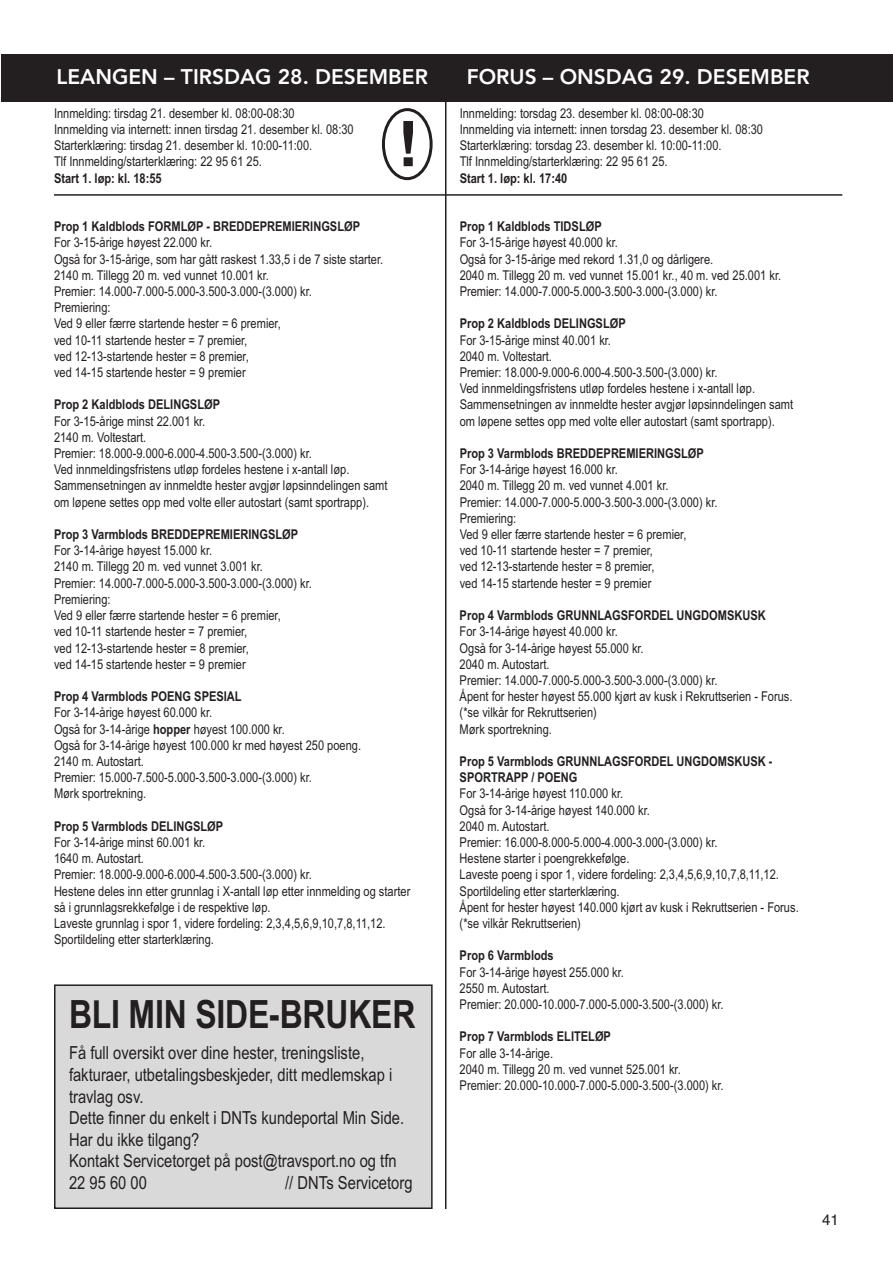
<style>
.page{position:relative;width:893px;height:1263px;background:#fff}
.page>*{position:absolute;margin:0;border:0;box-sizing:border-box;transform-origin:0 0}
.t1{font:700 63px "Helvetica";color:#231f20}
.t2{font:700 39px "Arial Narrow";letter-spacing:-.005em;color:#231f20}
.t3{font:800 21px "Avenir";color:#fff}
.t4{font:18px/21.6px "Arial Narrow";color:#231f20}
.t5{font:15px "Helvetica";color:#231f20}
.t6{font:13.5px/16.2px "Arial Narrow";color:#231f20}
.t7{font:700 13.5px/16.2px "Arial Narrow";color:#231f20}
.s1{font-weight:700}
</style>
<div class="page">
<div style="left:1px;top:54px;width:892px;height:48px;background:#231f20"></div>
<hr style="left:445px;top:54px;width:1px;height:1155px;background:#231f20">
<hr style="left:54px;top:194px;width:788px;height:2px;background:#231f20">
<div style="left:56px;top:986px;width:375px;height:221px;background:#d9d9d9"></div>
<div style="left:54px;top:984px;width:379px;height:225px;border:2px solid #231f20"></div>
<svg style="left:382px;top:108px;width:51px;height:72px"></svg>
<h3 class="t3" style="left:57px;top:60px;width:373px">LEANGEN – TIRSDAG 28. DESEMBER</h3>
<h3 class="t3" style="left:467px;top:60px;width:344px">FORUS – ONSDAG 29. DESEMBER</h3>
<p class="t6" style="left:460px;top:105px;width:305px">Innmelding: torsdag 23. desember kl. 08:00-08:30<br>Innmelding via internett: innen torsdag 23. desember kl. 08:30<br>Starterklæring: torsdag 23. desember kl. 10:00-11:00.<br>Tlf Innmelding/starterklæring: 22 95 61 25.</p>
<p class="t7" style="left:460px;top:170px;width:109px">Start 1. løp: kl. 17:40</p>
<p class="t7" style="left:460px;top:218px;width:144px">Prop 1 Kaldblods TIDSLØP</p>
<p class="t6" style="left:460px;top:235px;width:323px">For 3-15-årige høyest 40.000 kr.<br>Også for 3-15-årige med rekord 1.31,0 og dårligere.<br>2040 m. Tillegg 20 m. ved vunnet 15.001 kr., 40 m. ved 25.001 kr.<br>Premier: 14.000-7.000-5.000-3.500-3.000-(3.000) kr.</p>
<p class="t7" style="left:460px;top:316px;width:168px">Prop 2 Kaldblods DELINGSLØP</p>
<p class="t6" style="left:460px;top:332px;width:335px">For 3-15-årige minst 40.001 kr.<br>2040 m. Voltestart.<br>Premier: 18.000-9.000-6.000-4.500-3.500-(3.000) kr.<br>Ved innmeldingsfristens utløp fordeles hestene i x-antall løp.<br>Sammensetningen av innmeldte hester avgjør løpsinndelingen samt om løpene settes opp med volte eller autostart (samt sportrapp).</p>
<p class="t7" style="left:460px;top:445px;width:246px">Prop 3 Varmblods BREDDEPREMIERINGSLØP</p>
<p class="t6" style="left:460px;top:461px;width:259px">For 3-14-årige høyest 16.000 kr.<br>2040 m. Tillegg 20 m. ved vunnet 4.001 kr.<br>Premier: 14.000-7.000-5.000-3.500-3.000-(3.000) kr.<br>Premiering:<br>Ved 9 eller færre startende hester = 6 premier,<br>ved 10-11 startende hester = 7 premier,<br>ved 12-13-startende hester = 8 premier,<br>ved 14-15 startende hester = 9 premier</p>
<p class="t7" style="left:460px;top:607px;width:308px">Prop 4 Varmblods GRUNNLAGSFORDEL UNGDOMSKUSK</p>
<p class="t6" style="left:460px;top:623px;width:334px">For 3-14-årige høyest 40.000 kr.<br>Også for 3-14-årige høyest 55.000 kr.<br>2040 m. Autostart.<br>Premier: 14.000-7.000-5.000-3.500-3.000-(3.000) kr.<br>Åpent for hester høyest 55.000 kjørt av kusk i Rekruttserien - Forus. (*se vilkår for Rekruttserien)<br>Mørk sportrekning.</p>
<p class="t7" style="left:460px;top:753px;width:314px">Prop 5 Varmblods GRUNNLAGSFORDEL UNGDOMSKUSK -<br>SPORTRAPP / POENG</p>
<p class="t6" style="left:460px;top:785px;width:341px">For 3-14-årige høyest 110.000 kr.<br>Også for 3-14-årige høyest 140.000 kr.<br>2040 m. Autostart.<br>Premier: 16.000-8.000-5.000-4.000-3.000-(3.000) kr.<br>Hestene starter i poengrekkefølge.<br>Laveste poeng i spor 1, videre fordeling: 2,3,4,5,6,9,10,7,8,11,12.<br>Sportildeling etter starterklæring.<br>Åpent for hester høyest 140.000 kjørt av kusk i Rekruttserien - Forus. (*se vilkår Rekruttserien)</p>
<p class="t7" style="left:460px;top:947px;width:96px">Prop 6 Varmblods</p>
<p class="t6" style="left:460px;top:964px;width:266px">For 3-14-årige høyest 255.000 kr.<br>2550 m. Autostart.<br>Premier: 20.000-10.000-7.000-5.000-3.500-(3.000) kr.</p>
<p class="t7" style="left:460px;top:1028px;width:153px">Prop 7 Varmblods ELITELØP</p>
<p class="t6" style="left:460px;top:1045px;width:266px">For alle 3-14-årige.<br>2040 m. Tillegg 20 m. ved vunnet 525.001 kr.<br>Premier: 20.000-10.000-7.000-5.000-3.500-(3.000) kr.</p>
<p class="t6" style="left:54px;top:105px;width:301px">Innmelding: tirsdag 21. desember kl. 08:00-08:30<br>Innmelding via internett: innen tirsdag 21. desember kl. 08:30<br>Starterklæring: tirsdag 21. desember kl. 10:00-11:00.<br>Tlf Innmelding/starterklæring: 22 95 61 25.</p>
<p class="t7" style="left:54px;top:170px;width:109px">Start 1. løp: kl. 18:55</p>
<p class="t7" style="left:54px;top:218px;width:308px">Prop 1 Kaldblods FORMLØP - BREDDEPREMIERINGSLØP</p>
<p class="t6" style="left:54px;top:235px;width:331px">For 3-15-årige høyest 22.000 kr.<br>Også for 3-15-årige, som har gått raskest 1.33,5 i de 7 siste starter.<br>2140 m. Tillegg 20 m. ved vunnet 10.001 kr.<br>Premier: 14.000-7.000-5.000-3.500-3.000-(3.000) kr.<br>Premiering:<br>Ved 9 eller færre startende hester = 6 premier,<br>ved 10-11 startende hester = 7 premier,<br>ved 12-13-startende hester = 8 premier,<br>ved 14-15 startende hester = 9 premier</p>
<p class="t7" style="left:54px;top:397px;width:168px">Prop 2 Kaldblods DELINGSLØP</p>
<p class="t6" style="left:54px;top:413px;width:335px">For 3-15-årige minst 22.001 kr.<br>2140 m. Voltestart.<br>Premier: 18.000-9.000-6.000-4.500-3.500-(3.000) kr.<br>Ved innmeldingsfristens utløp fordeles hestene i x-antall løp.<br>Sammensetningen av innmeldte hester avgjør løpsinndelingen samt om løpene settes opp med volte eller autostart (samt sportrapp).</p>
<p class="t7" style="left:54px;top:526px;width:246px">Prop 3 Varmblods BREDDEPREMIERINGSLØP</p>
<p class="t6" style="left:54px;top:542px;width:259px">For 3-14-årige høyest 15.000 kr.<br>2140 m. Tillegg 20 m. ved vunnet 3.001 kr.<br>Premier: 14.000-7.000-5.000-3.500-3.000-(3.000) kr.<br>Premiering:<br>Ved 9 eller færre startende hester = 6 premier,<br>ved 10-11 startende hester = 7 premier,<br>ved 12-13-startende hester = 8 premier,<br>ved 14-15 startende hester = 9 premier</p>
<p class="t7" style="left:54px;top:688px;width:189px">Prop 4 Varmblods POENG SPESIAL</p>
<p class="t6" style="left:54px;top:704px;width:309px">For 3-14-årige høyest 60.000 kr.<br>Også for 3-14-årige <span class="s1">hopper</span> høyest 100.000 kr.<br>Også for 3-14-årige høyest 100.000 kr med høyest 250 poeng.<br>2140 m. Autostart.<br>Premier: 15.000-7.500-5.000-3.500-3.000-(3.000) kr.<br>Mørk sportrekning.</p>
<p class="t7" style="left:54px;top:818px;width:171px">Prop 5 Varmblods DELINGSLØP</p>
<p class="t6" style="left:54px;top:834px;width:358px">For 3-14-årige minst 60.001 kr.<br>1640 m. Autostart.<br>Premier: 18.000-9.000-6.000-4.500-3.500-(3.000) kr.<br>Hestene deles inn etter grunnlag i X-antall løp etter innmelding og starter så i grunnlagsrekkefølge i de respektive løp.<br>Laveste grunnlag i spor 1, videre fordeling: 2,3,4,5,6,9,10,7,8,11,12.<br>Sportildeling etter starterklæring.</p>
<h1 class="t1" style="left:396px;top:108px;width:22px">!</h1>
<h2 class="t2" style="left:69px;top:991px;width:348px">BLI MIN SIDE-BRUKER</h2>
<p class="t4" style="left:69px;top:1042px;width:337px">Få full oversikt over dine hester, treningsliste, fakturaer, utbetalingsbeskjeder, ditt medlemskap i travlag osv.<br>Dette finner du enkelt i DNTs kundeportal Min Side.<br>Har du ikke tilgang?<br>Kontakt Servicetorget på post@travsport.no og tfn 22 95 60 00</p>
<h3 class="t4" style="left:285px;top:1172px;width:129px">// DNTs Servicetorg</h3>
<p class="t5" style="left:822px;top:1211px;width:18px">41</p>
</div>
